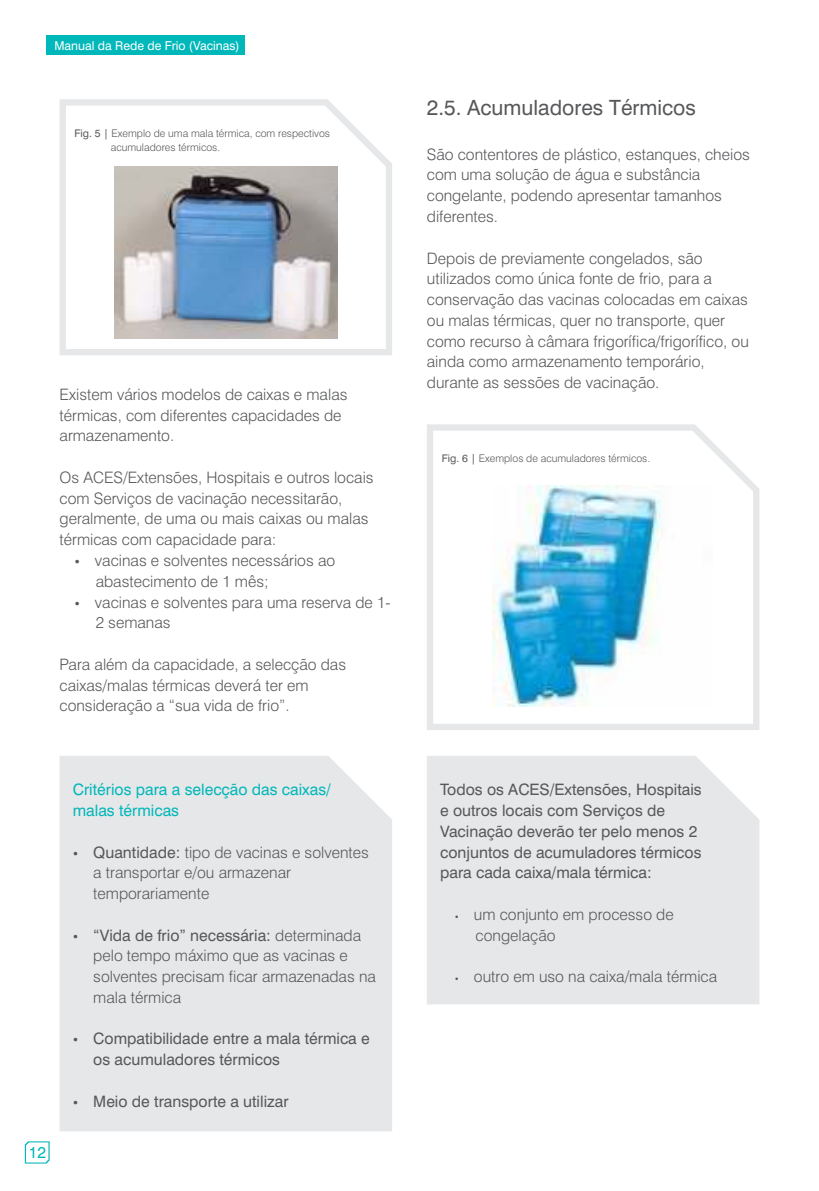
<style>
.page{position:relative;width:819px;height:1191px;background:#fff}
.page>*{position:absolute;margin:0;border:0;box-sizing:border-box;transform-origin:0 0}
.t1{font:21px "Swiss 721 BT";color:#57585a}
.t2{font:300 15.75px/20.8px "Swiss 721 BT";color:#57585a}
.t3{font:15.75px/20.8px "Swiss 721 BT";color:#57585a}
.t4{font:15.75px/20.8px "Swiss 721 BT";color:#00b7b9}
.t5{font:12.25px "Swiss 721 BT";color:#fff}
.t6{font:300 10.5px/13.8px "Swiss 721 BT";color:#57585a}
.s1{font-weight:400}
</style>
<div class="page">
<svg style="left:25px;top:1141px;width:25px;height:22px"></svg>
<div style="left:46px;top:35px;width:199px;height:20px;background:#00b7b9"></div>
<svg style="left:60px;top:99px;width:332px;height:256px"></svg>
<img style="left:114px;top:166px;width:223px;height:173px">
<div style="left:60px;top:756px;width:332px;height:375px;background:#e6e7e9"></div>
<svg style="left:427px;top:424px;width:332px;height:306px"></svg>
<div style="left:427px;top:756px;width:332px;height:248px;background:#e6e7e9"></div>
<p class="t5" style="left:54px;top:40px;width:187px">Manual da Rede de Frio (Vacinas)</p>
<p class="t6" style="left:111px;top:127px;width:221px;text-indent:-36px"><span class="s1">Fig. 5 |</span> Exemplo de uma mala térmica, com respectivos acumuladores térmicos.</p>
<p class="t2" style="left:60px;top:385px;width:289px">Existem vários modelos de caixas e malas térmicas, com diferentes capacidades de armazenamento.</p>
<p class="t2" style="left:60px;top:468px;width:315px">Os ACES/Extensões, Hospitais e outros locais com Serviços de vacinação necessitarão, geralmente, de uma ou mais caixas ou malas térmicas com capacidade para:</p>
<p class="t2" style="left:96px;top:551px;width:241px;text-indent:-21px">•vacinas e solventes necessários ao abastecimento de 1 mês;</p>
<p class="t2" style="left:96px;top:593px;width:296px;text-indent:-21px">•vacinas e solventes para uma reserva de 1-<br>2 semanas</p>
<p class="t2" style="left:60px;top:655px;width:288px">Para além da capacidade, a selecção das caixas/malas térmicas deverá ter em consideração a “sua vida de frio”.</p>
<p class="t4" style="left:29px;top:1143px;width:19px">12</p>
<p class="t4" style="left:73px;top:780px;width:260px">Critérios para a selecção das caixas/ malas térmicas</p>
<p class="t2" style="left:93px;top:843px;width:277px;text-indent:-20px">•<span class="s1">Quantidade:</span> tipo de vacinas e solventes a transportar e/ou armazenar temporariamente</p>
<p class="t2" style="left:93px;top:926px;width:284px;text-indent:-20px">•<span class="s1">“Vida de frio” necessária:</span> determinada pelo tempo máximo que as vacinas e solventes precisam ficar armazenadas na mala térmica</p>
<p class="t3" style="left:93px;top:1030px;width:278px;text-indent:-20px">•Compatibilidade entre a mala térmica e os acumuladores térmicos</p>
<p class="t3" style="left:73px;top:1092px;width:217px">•Meio de transporte a utilizar</p>
<h1 class="t1" style="left:427px;top:99px;width:270px">2.5. Acumuladores Térmicos</h1>
<p class="t2" style="left:427px;top:145px;width:324px">São contentores de plástico, estanques, cheios com uma solução de água e substância congelante, podendo apresentar tamanhos diferentes.</p>
<p class="t2" style="left:427px;top:249px;width:323px">Depois de previamente congelados, são utilizados como única fonte de frio, para a conservação das vacinas colocadas em caixas ou malas térmicas, quer no transporte, quer como recurso à câmara frigorífica/frigorífico, ou ainda como armazenamento temporário, durante as sessões de vacinação.</p>
<p class="t6" style="left:441px;top:452px;width:210px"><span class="s1">Fig. 6 |</span> Exemplos de acumuladores térmicos.</p>
<p class="t3" style="left:440px;top:780px;width:263px">Todos os ACES/Extensões, Hospitais e outros locais com Serviços de Vacinação deverão ter pelo menos 2 conjuntos de acumuladores térmicos para cada caixa/mala térmica:</p>
<p class="t2" style="left:475px;top:905px;width:200px;text-indent:-21px">•um conjunto em processo de congelação</p>
<p class="t2" style="left:455px;top:967px;width:264px">•outro em uso na caixa/mala térmica</p>
</div>
